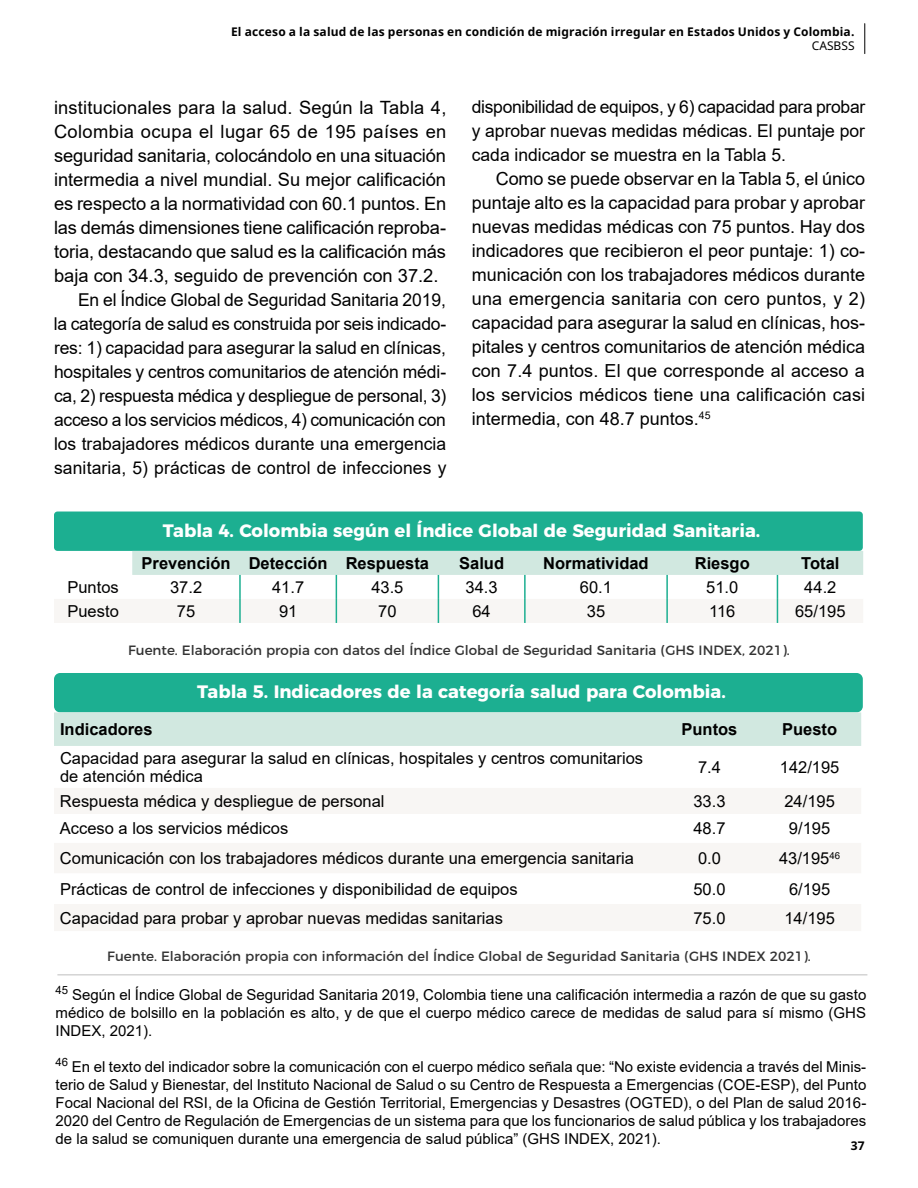
<style>
.page{position:relative;width:918px;height:1188px;background:#fff}
.page>*{position:absolute;margin:0;border:0;box-sizing:border-box;transform-origin:0 0}
.t1{font:18.3px/24px "Arial";color:#000;text-align:justify}
.t2{font:18px/24px "Arial";letter-spacing:.01em;color:#000;text-align:justify}
.t3{font:700 18px "Montserrat";color:#fff}
.t4{font:17.7px/24px "Arial";color:#000;text-align:justify}
.t5{font:16.5px/18px "Arial";color:#000}
.t6{font:700 16.5px "Arial";color:#000}
.t7{font:15px/18px "Arial";color:#000;text-align:justify}
.t8{font:13.5px "Montserrat";color:#333}
.t9{font:700 12px "Noto Sans";letter-spacing:.015em;color:#000}
.t10{font:12px "Noto Sans";color:#000}
</style>
<div class="page">
<hr style="left:864px;top:24px;width:1px;height:30px;background:#000">
<div style="left:54px;top:512px;width:809px;height:39px;background:#1caf91;border-radius:4px"></div>
<div style="left:54px;top:673px;width:809px;height:39px;background:#1caf91;border-radius:6px"></div>
<svg style="left:54px;top:551px;width:809px;height:72px"></svg>
<hr style="left:57px;top:974px;width:810px;height:2px;background:#d4d4d4">
<div style="left:54px;top:712px;width:807px;height:34px;background:#d1e8e0"></div>
<div style="left:54px;top:788px;width:807px;height:143px;background:#f8f6f4"></div>
<svg style="left:54px;top:814px;width:807px;height:90px"></svg>
<p class="t9" style="left:231px;top:25px;width:625px">El acceso a la salud de las personas en condición de migración irregular en Estados Unidos y Colombia.</p>
<p class="t10" style="left:812px;top:39px;width:44px">CASBSS</p>
<p class="t1" style="left:54px;top:95px;width:394px">institucionales para la salud. Según la Tabla 4, Colombia ocupa el lugar 65 de 195 países en seguridad sanitaria, colocándolo en una situación intermedia a nivel mundial. Su mejor calificación es respecto a la normatividad con 60.1 puntos. En las demás dimensiones tiene calificación reproba&shy;toria, destacando que salud es la calificación más baja con 34.3, seguido de prevención con 37.2.</p>
<p class="t4" style="left:54px;top:287px;width:394px;text-indent:24px">En el Índice Global de Seguridad Sanitaria 2019, la categoría de salud es construida por seis indicado&shy;res: 1) capacidad para asegurar la salud en clínicas, hospitales y centros comunitarios de atención médi&shy;ca, 2) respuesta médica y despliegue de personal, 3) acceso a los servicios médicos, 4) comunicación con los trabajadores médicos durante una emergencia sanitaria, 5) prácticas de control de infecciones y</p>
<p class="t4" style="left:472px;top:95px;width:395px">disponibilidad de equipos, y 6) capacidad para probar y aprobar nuevas medidas médicas. El puntaje por cada indicador se muestra en la Tabla 5.</p>
<p class="t2" style="left:472px;top:167px;width:395px;text-indent:24px">Como se puede observar en la Tabla 5, el único puntaje alto es la capacidad para probar y aprobar nuevas medidas médicas con 75 puntos. Hay dos indicadores que recibieron el peor puntaje: 1) co&shy;municación con los trabajadores médicos durante una emergencia sanitaria con cero puntos, y 2) capacidad para asegurar la salud en clínicas, hos&shy;pitales y centros comunitarios de atención médica con 7.4 puntos. El que corresponde al acceso a los servicios médicos tiene una calificación casi intermedia, con 48.7 puntos.<sup>45</sup></p>
<p class="t3" style="left:163px;top:516px;width:599px">Tabla 4. Colombia según el Índice Global de Seguridad Sanitaria.</p>
<p class="t6" style="left:142px;top:552px;width:289px">Prevención Detección Respuesta</p>
<p class="t6" style="left:459px;top:552px;width:46px">Salud</p>
<p class="t6" style="left:543px;top:552px;width:107px">Normatividad</p>
<p class="t6" style="left:695px;top:552px;width:57px">Riesgo</p>
<p class="t6" style="left:801px;top:552px;width:40px">Total</p>
<p class="t5" style="left:67px;top:578px;width:53px">Puntos</p>
<p class="t5" style="left:170px;top:578px;width:34px">37.2</p>
<p class="t5" style="left:272px;top:578px;width:34px">41.7</p>
<p class="t5" style="left:371px;top:578px;width:34px">43.5</p>
<p class="t5" style="left:466px;top:578px;width:34px">34.3</p>
<p class="t5" style="left:580px;top:578px;width:34px">60.1</p>
<p class="t5" style="left:706px;top:578px;width:34px">51.0</p>
<p class="t5" style="left:804px;top:578px;width:34px">44.2</p>
<p class="t5" style="left:67px;top:602px;width:53px">Puesto</p>
<p class="t5" style="left:177px;top:602px;width:20px">75</p>
<p class="t5" style="left:279px;top:602px;width:20px">91</p>
<p class="t5" style="left:378px;top:602px;width:20px">70</p>
<p class="t5" style="left:472px;top:602px;width:20px">64</p>
<p class="t5" style="left:587px;top:602px;width:20px">35</p>
<p class="t5" style="left:709px;top:602px;width:28px">116</p>
<p class="t5" style="left:795px;top:602px;width:52px">65/195</p>
<p class="t8" style="left:128px;top:639px;width:663px">Fuente. Elaboración propia con datos del Índice Global de Seguridad Sanitaria (GHS INDEX, 2021).</p>
<p class="t3" style="left:197px;top:677px;width:530px">Tabla 5. Indicadores de la categoría salud para Colombia.</p>
<p class="t6" style="left:60px;top:718px;width:94px">Indicadores</p>
<p class="t6" style="left:682px;top:718px;width:57px">Puntos</p>
<p class="t6" style="left:782px;top:718px;width:57px">Puesto</p>
<p class="t5" style="left:60px;top:749px;width:585px">Capacidad para asegurar la salud en clínicas, hospitales y centros comunitarios de atención médica</p>
<p class="t5" style="left:698px;top:758px;width:24px">7.4</p>
<p class="t5" style="left:780px;top:758px;width:61px">142/195</p>
<p class="t5" style="left:60px;top:792px;width:326px">Respuesta médica y despliegue de personal</p>
<p class="t5" style="left:693px;top:792px;width:34px">33.3</p>
<p class="t5" style="left:784px;top:792px;width:52px">24/195</p>
<p class="t5" style="left:60px;top:820px;width:230px">Acceso a los servicios médicos</p>
<p class="t5" style="left:693px;top:820px;width:34px">48.7</p>
<p class="t5" style="left:789px;top:820px;width:43px">9/195</p>
<p class="t5" style="left:60px;top:849px;width:576px">Comunicación con los trabajadores médicos durante una emergencia sanitaria</p>
<p class="t5" style="left:698px;top:849px;width:24px">0.0</p>
<p class="t5" style="left:779px;top:849px;width:63px">43/195<sup>46</sup></p>
<p class="t5" style="left:60px;top:880px;width:459px">Prácticas de control de infecciones y disponibilidad de equipos</p>
<p class="t5" style="left:693px;top:880px;width:34px">50.0</p>
<p class="t5" style="left:789px;top:880px;width:43px">6/195</p>
<p class="t5" style="left:60px;top:909px;width:444px">Capacidad para probar y aprobar nuevas medidas sanitarias</p>
<p class="t5" style="left:693px;top:909px;width:34px">75.0</p>
<p class="t5" style="left:784px;top:909px;width:52px">14/195</p>
<p class="t8" style="left:107px;top:945px;width:705px">Fuente. Elaboración propia con información del Índice Global de Seguridad Sanitaria (GHS INDEX 2021).</p>
<p class="t7" style="left:56px;top:986px;width:812px"><sup>45</sup> Según el Índice Global de Seguridad Sanitaria 2019, Colombia tiene una calificación intermedia a razón de que su gasto médico de bolsillo en la población es alto, y de que el cuerpo médico carece de medidas de salud para sí mismo (GHS INDEX, 2021).</p>
<p class="t7" style="left:56px;top:1058px;width:812px"><sup>46</sup> En el texto del indicador sobre la comunicación con el cuerpo médico señala que: “No existe evidencia a través del Minis&shy;terio de Salud y Bienestar, del Instituto Nacional de Salud o su Centro de Respuesta a Emergencias (COE-ESP), del Punto Focal Nacional del RSI, de la Oficina de Gestión Territorial, Emergencias y Desastres (OGTED), o del Plan de salud 2016- 2020 del Centro de Regulación de Emergencias de un sistema para que los funcionarios de salud pública y los trabajadores de la salud se comuniquen durante una emergencia de salud pública” (GHS INDEX, 2021).</p>
<p class="t9" style="left:851px;top:1139px;width:15px">37</p>
</div>
